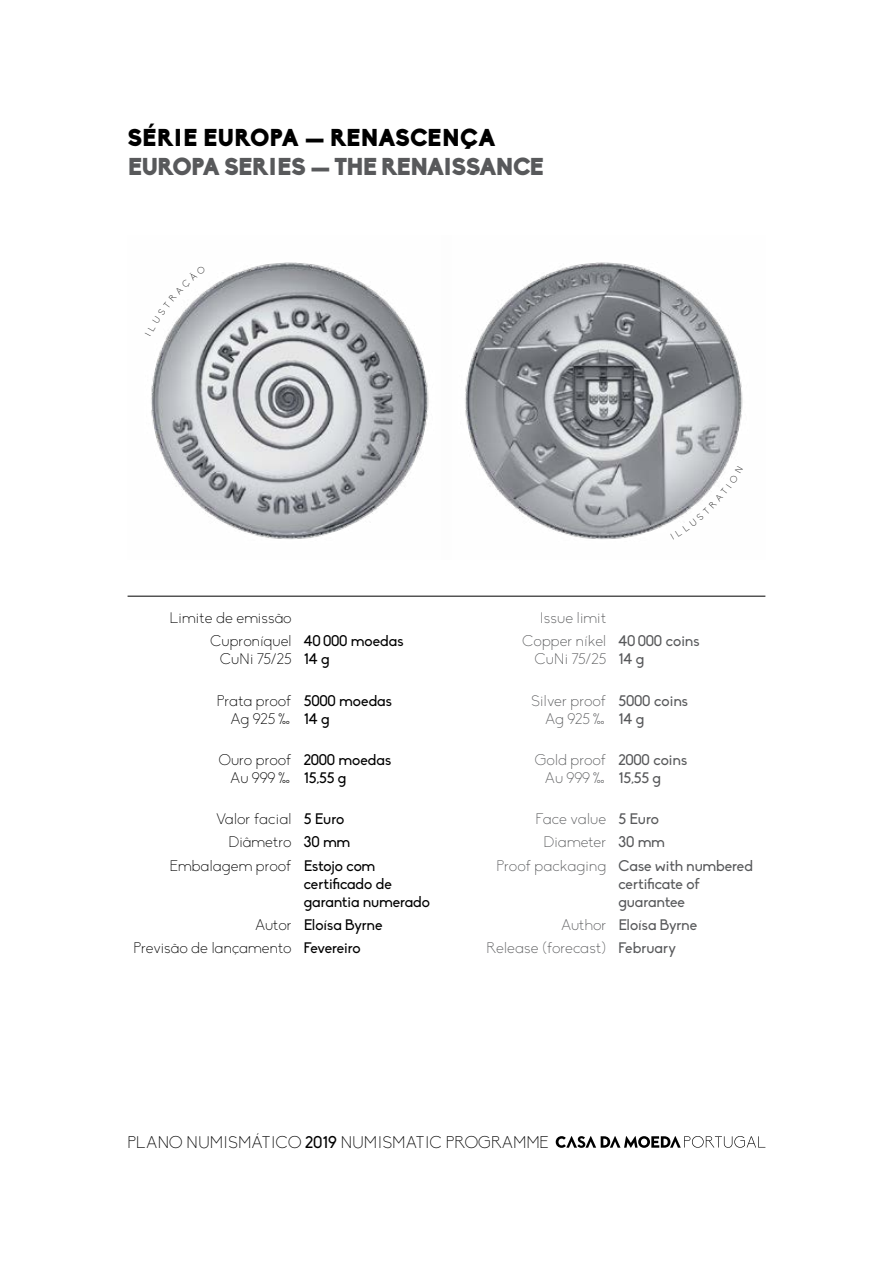
<style>
.page{position:relative;width:893px;height:1263px;background:#fff}
.page>*{position:absolute;margin:0;border:0;box-sizing:border-box;transform-origin:0 0}
.t1{font:900 24px "Biko";letter-spacing:-.03em;color:#58595b}
.t2{font:900 24px "Biko";color:#000}
.t3{font:300 16.5px "Biko";color:#000}
.t4{font:300 15px/18px "Biko";color:#000;text-align:right}
.t5{font:300 15px/18px "Biko";color:#58595b;text-align:right}
.t6{font:15px/18px "Biko";color:#000}
.t7{font:15px/18px "Biko";color:#58595b}
.s1{font-weight:400}
.s2{font-weight:300}
</style>
<div class="page">
<hr style="left:128px;top:596px;width:637px;height:1px;background:#000">
<svg style="left:556px;top:1136px;width:209px;height:12px"></svg>
<img style="left:465px;top:262px;width:278px;height:278px">
<img style="left:151px;top:262px;width:278px;height:278px">
<svg style="left:151px;top:265px;width:55px;height:71px"></svg>
<svg style="left:670px;top:466px;width:73px;height:73px"></svg>
<h1 class="t2" style="left:128px;top:123px;width:370px">SÉRIE EUROPA — RENASCENÇA</h1>
<h1 class="t1" style="left:128px;top:152px;width:418px">EUROPA SERIES — THE RENAISSANCE</h1>
<p class="t4" style="left:170px;top:609px;width:123px">Limite de emissão</p>
<p class="t5" style="left:540px;top:609px;width:68px">Issue limit</p>
<p class="t4" style="left:210px;top:633px;width:83px">Cuproníquel<br>CuNi 75/25</p>
<p class="t6" style="left:304px;top:632px;width:101px">40000 moedas<br>14 g</p>
<p class="t5" style="left:522px;top:633px;width:85px">Copper níkel<br>CuNi 75/25</p>
<p class="t7" style="left:618px;top:632px;width:83px">40000 coins<br>14 g</p>
<p class="t4" style="left:217px;top:692px;width:76px">Prata proof<br>Ag 925‰</p>
<p class="t6" style="left:304px;top:692px;width:90px">5000 moedas<br>14 g</p>
<p class="t5" style="left:531px;top:692px;width:77px">Silver proof<br>Ag 925‰</p>
<p class="t7" style="left:618px;top:692px;width:71px">5000 coins<br>14 g</p>
<p class="t4" style="left:219px;top:751px;width:74px">Ouro proof<br>Au 999‰</p>
<p class="t6" style="left:304px;top:751px;width:89px">2000 moedas<br>15,55 g</p>
<p class="t5" style="left:535px;top:751px;width:73px">Gold proof<br>Au 999‰</p>
<p class="t7" style="left:618px;top:751px;width:70px">2000 coins<br>15,55 g</p>
<p class="t4" style="left:216px;top:810px;width:130px">Valor facial <span class="s1">5 Euro</span></p>
<p class="t5" style="left:536px;top:810px;width:125px">Face value <span class="s1">5 Euro</span></p>
<p class="t4" style="left:229px;top:834px;width:123px">Diâmetro <span class="s1">30 mm</span></p>
<p class="t5" style="left:544px;top:834px;width:123px">Diameter <span class="s1">30 mm</span></p>
<p class="t6" style="left:304px;top:857px;width:128px;text-indent:-134px"><span class="s2">Embalagem proof</span> Estojo com certificado de garantia numerado</p>
<p class="t7" style="left:618px;top:857px;width:136px;text-indent:-122px"><span class="s2">Proof packaging</span> Case with numbered certificate of guarantee</p>
<p class="t6" style="left:255px;top:916px;width:129px"><span class="s2">Autor</span> Eloísa Byrne</p>
<p class="t7" style="left:561px;top:916px;width:138px"><span class="s2">Author</span> Eloísa Byrne</p>
<p class="t4" style="left:134px;top:939px;width:229px">Previsão de lançamento <span class="s1">Fevereiro</span></p>
<p class="t5" style="left:486px;top:939px;width:191px">Release (forecast) <span class="s1">February</span></p>
<p class="t3" style="left:128px;top:1133px;width:423px">PLANO NUMISMÁTICO <span class="s1">2019</span> NUMISMATIC PROGRAMME</p>
</div>
